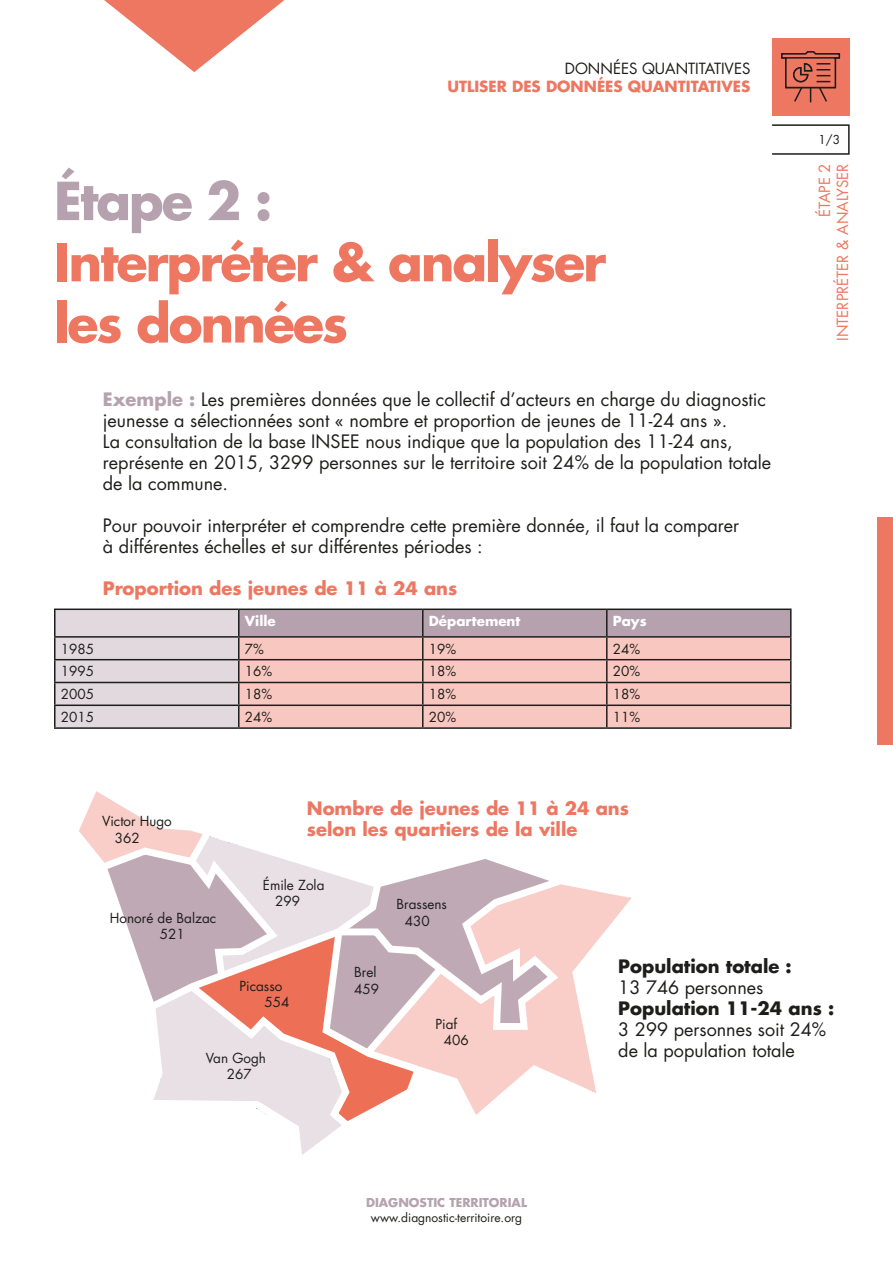
<style>
.page{position:relative;width:893px;height:1263px;background:#fff}
.page>*{position:absolute;margin:0;border:0;box-sizing:border-box;transform-origin:0 0}
.t1{font:700 51px/61.2px "Futura LT";letter-spacing:-.04em;color:#ee7762}
.t2{font:700 51px "Futura LT";letter-spacing:-.04em;color:#b6a2ae}
.t3{font:18px/21px "Futura LT";color:#1d1d1b}
.t4{font:700 18px/21px "Futura LT";color:#ee7762}
.t5{font:700 18px "Futura LT";color:#1d1d1b}
.t6{font:700 15px "Futura LT";color:#ee7762}
.t7{font:15px/18px "Futura LT";color:#ee7762;text-align:right}
.t8{font:15px "Futura LT";color:#1d1d1b}
.t9{font:13.5px/16.2px "Futura LT";color:#1d1d1b}
.t10{font:700 13.5px "Futura LT";color:#fff}
.t11{font:12px "Futura LT";color:#1d1d1b}
.t12{font:700 12px "Futura LT";color:#b6a2ae}
.s1{font-weight:700;color:#b6a2ae}
</style>
<div class="page">
<svg style="left:104px;top:0;width:180px;height:72px"></svg>
<div style="left:771px;top:124px;width:79px;height:31px;border:2px solid #1d1d1b"></div>
<svg style="left:56px;top:610px;width:734px;height:117px;background:#cec1c9"></svg>
<div style="left:240px;top:638px;width:550px;height:89px;background:#f8c8c0"></div>
<hr style="left:54px;top:608px;width:185px;height:2px;background:#1d1d1b">
<hr style="left:54px;top:610px;width:2px;height:26px;background:#1d1d1b">
<hr style="left:239px;top:608px;width:184px;height:2px;background:#1d1d1b">
<hr style="left:238px;top:610px;width:2px;height:26px;background:#1d1d1b">
<hr style="left:423px;top:608px;width:184px;height:2px;background:#1d1d1b">
<hr style="left:422px;top:610px;width:2px;height:26px;background:#1d1d1b">
<hr style="left:607px;top:608px;width:185px;height:2px;background:#1d1d1b">
<hr style="left:606px;top:610px;width:2px;height:26px;background:#1d1d1b">
<hr style="left:790px;top:610px;width:2px;height:26px;background:#1d1d1b">
<hr style="left:54px;top:636px;width:185px;height:2px;background:#1d1d1b">
<hr style="left:54px;top:638px;width:2px;height:21px;background:#1d1d1b">
<hr style="left:239px;top:636px;width:184px;height:2px;background:#1d1d1b">
<hr style="left:238px;top:638px;width:2px;height:21px;background:#1d1d1b">
<hr style="left:423px;top:636px;width:184px;height:2px;background:#1d1d1b">
<hr style="left:422px;top:638px;width:2px;height:21px;background:#1d1d1b">
<hr style="left:607px;top:636px;width:185px;height:2px;background:#1d1d1b">
<hr style="left:606px;top:638px;width:2px;height:21px;background:#1d1d1b">
<hr style="left:790px;top:638px;width:2px;height:21px;background:#1d1d1b">
<hr style="left:54px;top:659px;width:185px;height:1px;background:#1d1d1b">
<hr style="left:54px;top:660px;width:2px;height:22px;background:#1d1d1b">
<hr style="left:239px;top:659px;width:184px;height:1px;background:#1d1d1b">
<hr style="left:238px;top:660px;width:2px;height:22px;background:#1d1d1b">
<hr style="left:423px;top:659px;width:184px;height:1px;background:#1d1d1b">
<hr style="left:422px;top:660px;width:2px;height:22px;background:#1d1d1b">
<hr style="left:607px;top:659px;width:185px;height:1px;background:#1d1d1b">
<hr style="left:606px;top:660px;width:2px;height:22px;background:#1d1d1b">
<hr style="left:790px;top:660px;width:2px;height:22px;background:#1d1d1b">
<hr style="left:54px;top:682px;width:185px;height:1px;background:#1d1d1b">
<hr style="left:54px;top:683px;width:2px;height:21px;background:#1d1d1b">
<hr style="left:239px;top:682px;width:184px;height:1px;background:#1d1d1b">
<hr style="left:238px;top:683px;width:2px;height:21px;background:#1d1d1b">
<hr style="left:423px;top:682px;width:184px;height:1px;background:#1d1d1b">
<hr style="left:422px;top:683px;width:2px;height:21px;background:#1d1d1b">
<hr style="left:607px;top:682px;width:185px;height:1px;background:#1d1d1b">
<hr style="left:606px;top:683px;width:2px;height:21px;background:#1d1d1b">
<hr style="left:790px;top:683px;width:2px;height:21px;background:#1d1d1b">
<hr style="left:54px;top:704px;width:185px;height:2px;background:#1d1d1b">
<hr style="left:54px;top:706px;width:2px;height:21px;background:#1d1d1b">
<hr style="left:239px;top:704px;width:184px;height:2px;background:#1d1d1b">
<hr style="left:238px;top:706px;width:2px;height:21px;background:#1d1d1b">
<hr style="left:423px;top:704px;width:184px;height:2px;background:#1d1d1b">
<hr style="left:422px;top:706px;width:2px;height:21px;background:#1d1d1b">
<hr style="left:607px;top:704px;width:185px;height:2px;background:#1d1d1b">
<hr style="left:606px;top:706px;width:2px;height:21px;background:#1d1d1b">
<hr style="left:790px;top:706px;width:2px;height:21px;background:#1d1d1b">
<hr style="left:54px;top:727px;width:185px;height:2px;background:#1d1d1b">
<hr style="left:239px;top:727px;width:184px;height:2px;background:#1d1d1b">
<hr style="left:423px;top:727px;width:184px;height:2px;background:#1d1d1b">
<hr style="left:607px;top:727px;width:185px;height:2px;background:#1d1d1b">
<svg style="left:79px;top:791px;width:552px;height:364px"></svg>
<svg style="left:94px;top:822px;width:474px;height:313px"></svg>
<div style="left:772px;top:38px;width:78px;height:78px;background:#ee7762"></div>
<svg style="left:781px;top:51px;width:60px;height:52px"></svg>
<div style="left:877px;top:518px;width:16px;height:227px;background:#ee7762"></div>
<p class="t8" style="left:565px;top:59px;width:187px">DONNÉES QUANTITATIVES</p>
<p class="t6" style="left:447px;top:76px;width:305px">UTLISER DES DONNÉES QUANTITATIVES</p>
<h1 class="t2" style="left:54px;top:167px;width:220px">Étape 2 :</h1>
<h1 class="t1" style="left:54px;top:231px;width:554px">Interpréter &amp; analyser les données</h1>
<p class="t3" style="left:103px;top:389px;width:670px"><span class="s1">Exemple :</span> Les premières données que le collectif d’acteurs en charge du diagnostic jeunesse a sélectionnées sont « nombre et proportion de jeunes de 11-24 ans ».<br>La consultation de la base INSEE nous indique que la population des 11-24 ans, représente en 2015, 3299 personnes sur le territoire soit 24% de la population totale de la commune.</p>
<p class="t3" style="left:103px;top:515px;width:638px">Pour pouvoir interpréter et comprendre cette première donnée, il faut la comparer à différentes échelles et sur différentes périodes :</p>
<p class="t4" style="left:103px;top:578px;width:356px">Proportion des jeunes de 11 à 24 ans</p>
<p class="t10" style="left:245px;top:612px;width:33px">Ville</p>
<p class="t10" style="left:429px;top:612px;width:93px">Département</p>
<p class="t10" style="left:613px;top:612px;width:35px">Pays</p>
<p class="t9" style="left:61px;top:641px;width:35px">1985</p>
<p class="t9" style="left:245px;top:641px;width:21px">7%</p>
<p class="t9" style="left:429px;top:641px;width:29px">19%</p>
<p class="t9" style="left:613px;top:641px;width:29px">24%</p>
<p class="t9" style="left:61px;top:663px;width:35px">1995</p>
<p class="t9" style="left:245px;top:663px;width:29px">16%</p>
<p class="t9" style="left:429px;top:663px;width:29px">18%</p>
<p class="t9" style="left:613px;top:663px;width:29px">20%</p>
<p class="t9" style="left:61px;top:686px;width:35px">2005</p>
<p class="t9" style="left:245px;top:686px;width:29px">18%</p>
<p class="t9" style="left:429px;top:686px;width:29px">18%</p>
<p class="t9" style="left:613px;top:686px;width:29px">18%</p>
<p class="t9" style="left:61px;top:709px;width:35px">2015</p>
<p class="t9" style="left:245px;top:709px;width:29px">24%</p>
<p class="t9" style="left:429px;top:709px;width:29px">20%</p>
<p class="t9" style="left:613px;top:709px;width:29px">11%</p>
<p class="t9" style="left:115px;top:813px;width:59px;text-indent:-12px">Victor Hugo<br>362</p>
<p class="t9" style="left:160px;top:910px;width:58px;text-indent:-50px">Honoré de Balzac<br>521</p>
<p class="t4" style="left:307px;top:798px;width:324px">Nombre de jeunes de 11 à 24 ans selon les quartiers de la ville</p>
<p class="t9" style="left:275px;top:877px;width:51px;text-indent:-12px">Émile Zola<br>299</p>
<p class="t9" style="left:405px;top:896px;width:43px;text-indent:-8px">Brassens<br>430</p>
<p class="t11" style="left:818px;top:132px;width:23px">1/3</p>
<p class="t7" style="left:816px;top:341px;width:179px;rotate:-90deg">ÉTAPE 2<br>INTERPRÉTER &amp; ANALYSER</p>
<p class="t9" style="left:264px;top:978px;width:26px;text-indent:-25px">Picasso<br>554</p>
<p class="t9" style="left:206px;top:1050px;width:62px;text-align:center">Van Gogh<br>267</p>
<p class="t9" style="left:354px;top:964px;width:26px">Brel<br>459</p>
<p class="t9" style="left:444px;top:1016px;width:26px;text-indent:-8px">Piaf<br>406</p>
<p class="t12" style="left:366px;top:1194px;width:162px">DIAGNOSTIC TERRITORIAL</p>
<p class="t11" style="left:371px;top:1209px;width:153px">www.diagnostic-territoire.org</p>
<p class="t5" style="left:618px;top:954px;width:175px">Population totale :</p>
<p class="t3" style="left:618px;top:977px;width:147px">13 746 personnes</p>
<p class="t5" style="left:618px;top:996px;width:217px">Population 11-24 ans :</p>
<p class="t3" style="left:618px;top:1019px;width:209px">3 299 personnes soit 24% de la population totale</p>
</div>
